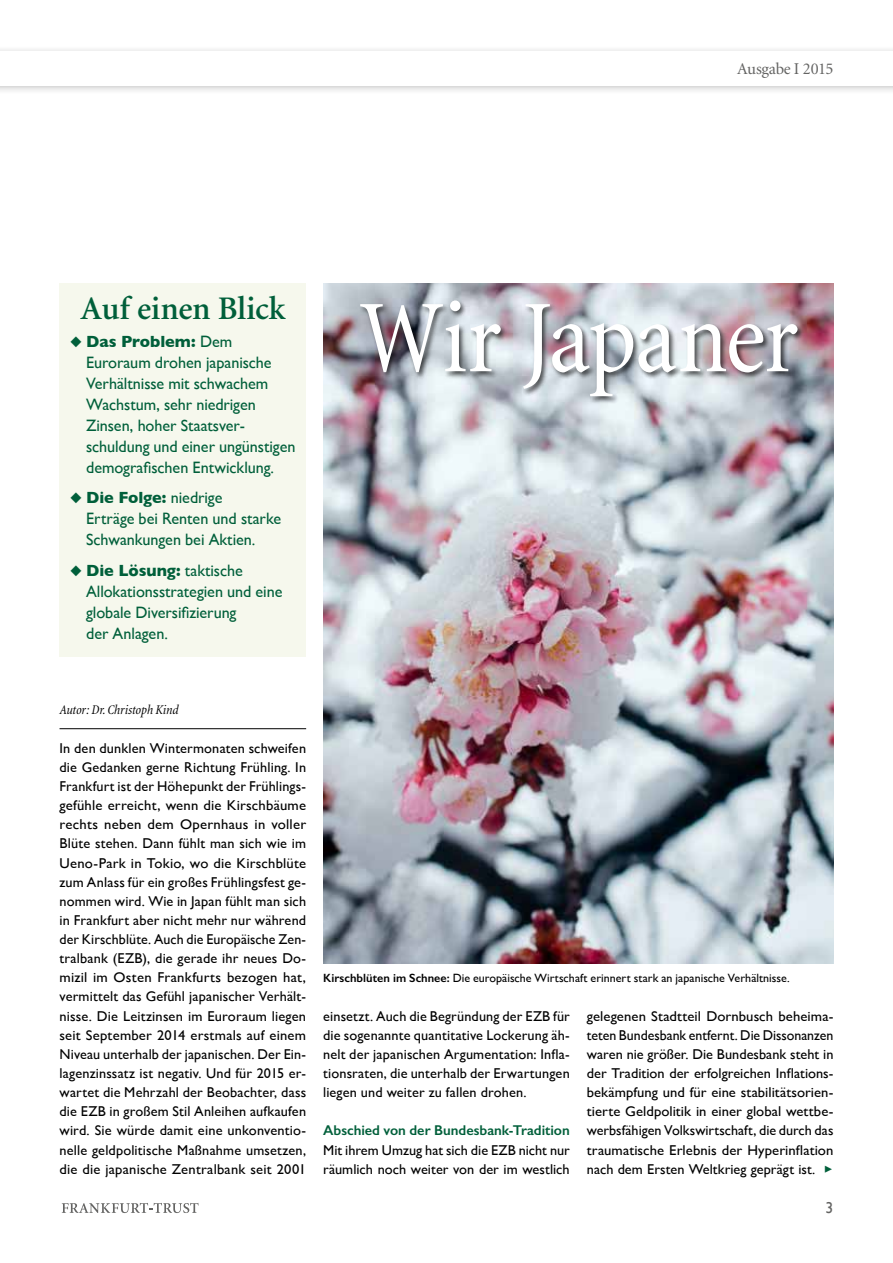
<style>
.page{position:relative;width:893px;height:1263px;background:#fff}
.page>*{position:absolute;margin:0;border:0;box-sizing:border-box;transform-origin:0 0}
.t1{font:condensed 105px "Minion";letter-spacing:-.02em;color:#fff}
.t2{font:600 33px "Minion";color:#005f3a}
.t3{font:16.5px/21px "Gill Sans";letter-spacing:-.005em;color:#005f3a}
.t4{font:16.5px "Minion";letter-spacing:-.02em;color:#636362}
.t5{font:15.75px "Gill Sans";color:#636362}
.t6{font:14.25px/19.2px "Gill Sans";letter-spacing:.01em;color:#000;text-align:justify}
.t7{font:600 14.25px "Gill Sans";letter-spacing:-.005em;color:#005f3a}
.t8{font:italic condensed 13.5px "Minion";letter-spacing:-.01em;color:#000}
.t9{font:12px "Gill Sans";letter-spacing:.005em;color:#000}
.s1{font-weight:700}
.s2{font-weight:600}
</style>
<div class="page">
<svg style="left:62px;top:1203px;width:137px;height:10px"></svg>
<div style="left:0;top:45px;width:893px;height:51px;background:#000;opacity:.25"></div>
<div style="left:0;top:51px;width:893px;height:34px;background:#fff"></div>
<img style="left:323px;top:283px;width:510px;height:680px">
<div style="left:359px;top:299px;width:446px;height:104px;background:#000;opacity:.65"></div>
<hr style="left:60px;top:728px;width:246px;height:1px;background:#000">
<div style="left:60px;top:283px;width:246px;height:374px;background:#f6f8ed"></div>
<p class="t4" style="left:737px;top:61px;width:98px">Ausgabe I 2015</p>
<h2 class="t2" style="left:81px;top:291px;width:206px">Auf einen Blick</h2>
<p class="t3" style="left:86px;top:331px;width:211px;text-indent:-16px">◆ <span class="s1">Das Problem:</span> Dem<br>Euroraum drohen japanische<br>Verhältnisse mit schwachem<br>Wachstum, sehr niedrigen<br>Zinsen, hoher Staatsver&shy;schuldung und einer ungünstigen demografischen Entwicklung.</p>
<p class="t3" style="left:86px;top:487px;width:196px;text-indent:-16px">◆ <span class="s1">Die Folge:</span> niedrige<br>Erträge bei Renten und starke<br>Schwankungen bei Aktien.</p>
<p class="t3" style="left:86px;top:560px;width:198px;text-indent:-16px">◆ <span class="s1">Die Lösung:</span> taktische<br>Allokationsstrategien und eine globale Diversifizierung<br>der Anlagen.</p>
<h1 class="t1" style="left:359px;top:284px;width:441px">Wir Japaner</h1>
<p class="t8" style="left:60px;top:703px;width:121px">Autor: Dr. Christoph Kind</p>
<p class="t6" style="left:60px;top:738px;width:248px">In den dunklen Wintermonaten schweifen die Gedanken gerne Richtung Frühling. In Frankfurt ist der Höhepunkt der Frühlings&shy;gefühle erreicht, wenn die Kirschbäume rechts neben dem Opernhaus in voller Blüte stehen. Dann fühlt man sich wie im Ueno-Park in Tokio, wo die Kirschblüte zum Anlass für ein großes Frühlingsfest ge&shy;nommen wird. Wie in Japan fühlt man sich in Frankfurt aber nicht mehr nur während der Kirschblüte. Auch die Europäische Zen&shy;tralbank (EZB), die gerade ihr neues Do&shy;mizil im Osten Frankfurts bezogen hat, vermittelt das Gefühl japanischer Verhält&shy;nisse. Die Leitzinsen im Euroraum liegen seit September 2014 erstmals auf einem Niveau unterhalb der japanischen. Der Ein&shy;lagenzinssatz ist negativ. Und für 2015 er&shy;wartet die Mehrzahl der Beobachter, dass die EZB in großem Stil Anleihen aufkaufen wird. Sie würde damit eine unkonventio&shy;nelle geldpolitische Maßnahme umsetzen, die die japanische Zentralbank seit 2001</p>
<p class="t9" style="left:323px;top:971px;width:468px"><span class="s2">Kirschblüten im Schnee:</span> Die europäische Wirtschaft erinnert stark an japanische Verhältnisse.</p>
<p class="t6" style="left:323px;top:1006px;width:248px">einsetzt. Auch die Begründung der EZB für die sogenannte quantitative Lockerung äh&shy;nelt der japanischen Argumentation: Infla&shy;tionsraten, die unterhalb der Erwartungen liegen und weiter zu fallen drohen.</p>
<p class="t7" style="left:323px;top:1122px;width:248px">Abschied von der Bundesbank-Tradition</p>
<p class="t6" style="left:323px;top:1140px;width:248px">Mit ihrem Umzug hat sich die EZB nicht nur räumlich noch weiter von der im westlich</p>
<p class="t6" style="left:587px;top:1006px;width:248px">gelegenen Stadtteil Dornbusch beheima&shy;teten Bundesbank entfernt. Die Dissonanzen waren nie größer. Die Bundesbank steht in der Tradition der erfolgreichen Inflations&shy;bekämpfung und für eine stabilitätsorien&shy;tierte Geldpolitik in einer global wettbe&shy;werbsfähigen Volkswirtschaft, die durch das traumatische Erlebnis der Hyperinflation nach dem Ersten Weltkrieg geprägt ist.</p>
<p class="t5" style="left:826px;top:1198px;width:9px">3</p>
</div>
